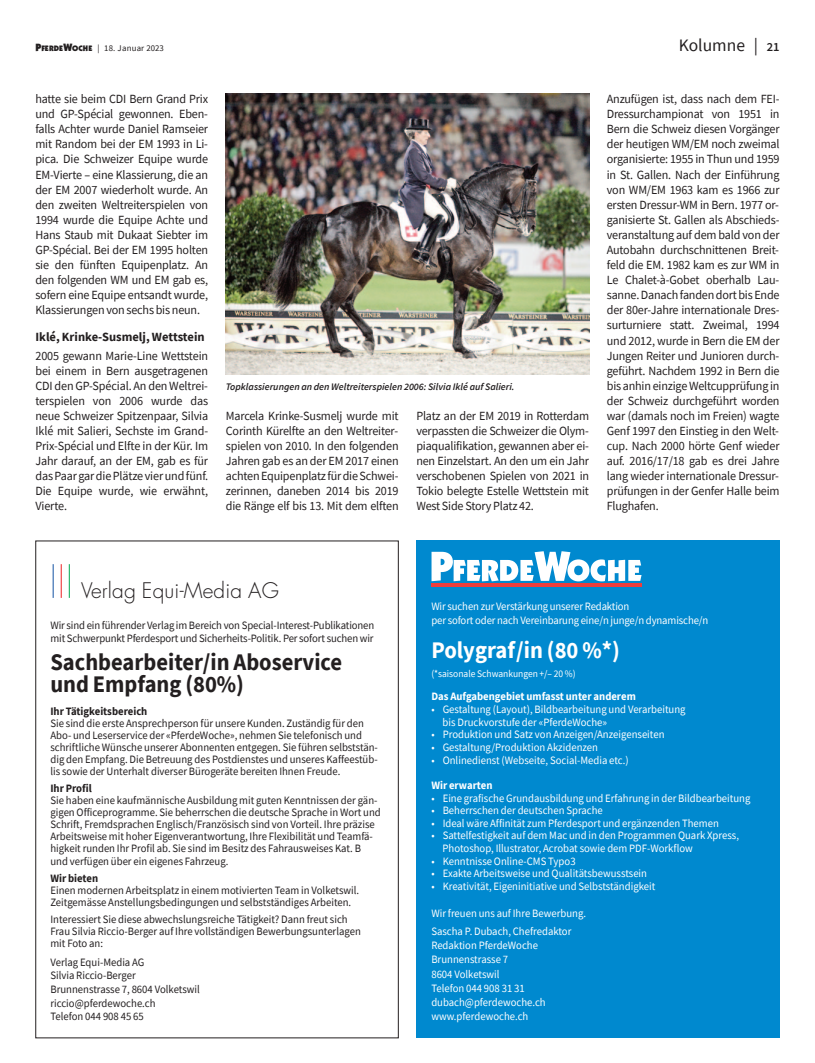
<style>
.page{position:relative;width:815px;height:1063px;background:#fff}
.page>*{position:absolute;margin:0;border:0;box-sizing:border-box;transform-origin:0 0}
.t1{font:700 23.75px/22.5px "Source Sans Pro";color:#231f20;scale:.95 1}
.t2{font:700 23.75px "Source Sans Pro";color:#fff;scale:.95 1}
.t3{font:300 20.88px "Futura";letter-spacing:.01em;color:#231f20}
.t4{font:17.5px "Source Sans Pro";color:#231f20}
.t5{font:12.5px/15.1px "Source Sans Pro";letter-spacing:-.015em;color:#231f20;text-align:justify}
.t6{font:700 12.5px "Source Sans Pro";color:#231f20}
.t7{font:11.25px/12.1px "Source Sans Pro";color:#231f20;scale:.95 1}
.t8{font:11.25px/14.2px "Source Sans Pro";color:#fff;scale:.95 1}
.t9{font:700 11.25px "Source Sans Pro";color:#fff;scale:.95 1}
.t10{font:700 11.25px "Source Sans Pro";color:#231f20;scale:.95 1}
.t11{font:italic 600 10px "Source Sans Pro";color:#231f20}
.t12{font:10px "Source Sans Pro";color:#fff;scale:.95 1}
.t13{font:8.75px "Source Sans Pro";letter-spacing:.025em;color:#231f20}
.s1{font-family:"Itc Kabel";font-weight:900;font-size:10.62px}
.s2{font-family:"Itc Kabel";font-weight:900;font-size:8px}
.s3{font-weight:600;font-size:12.5px}
</style>
<div class="page">
<img style="left:226px;top:93px;width:363px;height:282px">
<div style="left:416px;top:541px;width:364px;height:497px;background:#0089cf"></div>
<svg style="left:432px;top:551px;width:210px;height:30px"></svg>
<hr style="left:431px;top:584px;width:211px;height:3px;background:#ee3d3c">
<hr style="left:53px;top:564px;width:1px;height:34px;background:#1352a2">
<hr style="left:61px;top:564px;width:1px;height:34px;background:#ed2124">
<hr style="left:69px;top:564px;width:1px;height:34px;background:#00aa51">
<p class="t13" style="left:35px;top:43px;width:130px"><span class="s1">P</span><span class="s2">FERDE</span><span class="s1">W</span><span class="s2">OCHE</span> | 18. Januar 2023</p>
<h3 class="t4" style="left:679px;top:34px;width:102px">Kolumne | <span class="s3">21</span></h3>
<p class="t5" style="left:35px;top:91px;width:174px">hatte sie beim CDI Bern Grand Prix und GP-Spécial gewonnen. Eben&shy;falls Achter wurde Daniel Ramseier mit Random bei der EM 1993 in Li&shy;pica. Die Schweizer Equipe wurde EM-Vierte – eine Klassierung, die an der EM 2007 wiederholt wurde. An den zweiten Weltreiterspielen von 1994 wurde die Equipe Achte und Hans Staub mit Dukaat Siebter im GP-Spécial. Bei der EM 1995 holten sie den fünften Equipenplatz. An den folgenden WM und EM gab es, sofern eine Equipe entsandt wurde, Klassierungen von sechs bis neun.</p>
<p class="t6" style="left:35px;top:328px;width:171px">Iklé, Krinke-Susmelj, Wettstein</p>
<p class="t5" style="left:35px;top:348px;width:174px">2005 gewann Marie-Line Wettstein bei einem in Bern ausgetragenen CDI den GP-Spécial. An den Weltrei&shy;terspielen von 2006 wurde das neue Schweizer Spitzenpaar, Silvia Iklé mit Salieri, Sechste im Grand-Prix-Spécial und Elfte in der Kür. Im Jahr darauf, an der EM, gab es für das Paar gar die Plätze vier und fünf.<br>Die Equipe wurde, wie erwähnt, Vierte.</p>
<p class="t5" style="left:607px;top:91px;width:174px">Anzufügen ist, dass nach dem FEI-Dressurchampionat von 1951 in Bern die Schweiz diesen Vorgänger der heutigen WM/EM noch zweimal organisierte: 1955 in Thun und 1959 in St. Gallen. Nach der Einführung von WM/EM 1963 kam es 1966 zur ersten Dressur-WM in Bern. 1977 or&shy;ganisierte St. Gallen als Abschieds&shy;veranstaltung auf dem bald von der Autobahn durchschnittenen Breit&shy;feld die EM. 1982 kam es zur WM in Le Chalet-à-Gobet oberhalb Lau&shy;sanne. Danach fanden dort bis Ende der 80er-Jahre internationale Dres&shy;surturniere statt. Zweimal, 1994 und 2012, wurde in Bern die EM der Jungen Reiter und Junioren durch&shy;geführt. Nachdem 1992 in Bern die bis anhin einzige Weltcupprüfung in der Schweiz durchgeführt worden war (damals noch im Freien) wagte Genf 1997 den Einstieg in den Welt&shy;cup. Nach 2000 hörte Genf wieder auf. 2016/17/18 gab es drei Jahre lang wieder internationale Dressur&shy;prüfungen in der Genfer Halle beim Flughafen.</p>
<p class="t11" style="left:226px;top:380px;width:290px">Topklassierungen an den Weltreiterspielen 2006: Silvia Iklé auf Salieri.</p>
<p class="t5" style="left:226px;top:408px;width:174px">Marcela Krinke-Susmelj wurde mit Corinth Kürelfte an den Weltreiter&shy;spielen von 2010. In den folgenden Jahren gab es an der EM 2017 einen achten Equipenplatz für die Schwei&shy;zerinnen, daneben 2014 bis 2019 die Ränge elf bis 13. Mit dem elften</p>
<p class="t5" style="left:416px;top:408px;width:174px">Platz an der EM 2019 in Rotterdam verpassten die Schweizer die Olym&shy;piaqualifikation, gewannen aber ei&shy;nen Einzelstart. An den um ein Jahr verschobenen Spielen von 2021 in Tokio belegte Estelle Wettstein mit West Side Story Platz 42.</p>
<h2 class="t3" style="left:81px;top:581px;width:199px">Verlag Equi-Media AG</h2>
<p class="t7" style="left:50px;top:618px;width:342px;line-height:13.8px">Wir sind ein führender Verlag im Bereich von Special-Interest-Publikationen mit Schwerpunkt Pferdesport und Sicherheits-Politik. Per sofort suchen wir</p>
<h1 class="t1" style="left:50px;top:650px;width:309px">Sachbearbeiter/in Aboservice und Empfang (80%)</h1>
<p class="t10" style="left:50px;top:704px;width:104px">Ihr Tätigkeitsbereich</p>
<p class="t7" style="left:50px;top:717px;width:346px">Sie sind die erste Ansprechperson für unsere Kunden. Zuständig für den Abo- und Leserservice der «PferdeWoche», nehmen Sie telefonisch und schriftliche Wünsche unserer Abonnenten entgegen. Sie führen selbststän&shy;dig den Empfang. Die Betreuung des Postdienstes und unseres Kaffeestüb&shy;lis sowie der Unterhalt diverser Bürogeräte bereiten Ihnen Freude.</p>
<p class="t10" style="left:50px;top:781px;width:45px">Ihr Profil</p>
<p class="t7" style="left:50px;top:794px;width:349px">Sie haben eine kaufmännische Ausbildung mit guten Kenntnissen der gän&shy;gigen Officeprogramme. Sie beherrschen die deutsche Sprache in Wort und Schrift, Fremdsprachen Englisch/Französisch sind von Vorteil. Ihre präzise Arbeitsweise mit hoher Eigenverantwortung, Ihre Flexibilität und Teamfä&shy;higkeit runden Ihr Profil ab. Sie sind im Besitz des Fahrausweises Kat. B und verfügen über ein eigenes Fahrzeug.</p>
<p class="t10" style="left:50px;top:870px;width:52px">Wir bieten</p>
<p class="t7" style="left:50px;top:884px;width:327px">Einen modernen Arbeitsplatz in einem motivierten Team in Volketswil.<br>Zeitgemässe Anstellungsbedingungen und selbstständiges Arbeiten.</p>
<p class="t7" style="left:50px;top:913px;width:328px">Interessiert Sie diese abwechslungsreiche Tätigkeit? Dann freut sich<br>Frau Silvia Riccio-Berger auf Ihre vollständigen Bewerbungsunterlagen mit Foto an:</p>
<p class="t7" style="left:50px;top:955px;width:159px;line-height:13.8px">Verlag Equi-Media AG<br>Silvia Riccio-Berger<br>Brunnenstrasse 7, 8604 Volketswil riccio@pferdewoche.ch<br>Telefon 044 908 45 65</p>
<p class="t8" style="left:431px;top:599px;width:293px">Wir suchen zur Verstärkung unserer Redaktion<br>per sofort oder nach Vereinbarung eine/n junge/n dynamische/n</p>
<h1 class="t2" style="left:431px;top:634px;width:200px">Polygraf/in (80 %*)</h1>
<p class="t12" style="left:431px;top:667px;width:153px">(*saisonale Schwankungen +/– 20 %)</p>
<p class="t9" style="left:431px;top:689px;width:217px">Das Aufgabengebiet umfasst unter anderem</p>
<p class="t8" style="left:443px;top:703px;width:257px;line-height:12.6px;text-indent:-11px">• Gestaltung (Layout), Bildbearbeitung und Verarbeitung bis Druckvorstufe der «PferdeWoche»</p>
<p class="t8" style="left:431px;top:727px;width:247px">• Produktion und Satz von Anzeigen/Anzeigenseiten</p>
<p class="t8" style="left:431px;top:740px;width:177px">• Gestaltung/Produktion Akzidenzen</p>
<p class="t8" style="left:431px;top:752px;width:209px">• Onlinedienst (Webseite, Social-Media etc.)</p>
<p class="t9" style="left:431px;top:778px;width:66px">Wir erwarten</p>
<p class="t8" style="left:431px;top:790px;width:337px">• Eine grafische Grundausbildung und Erfahrung in der Bildbearbeitung</p>
<p class="t8" style="left:431px;top:803px;width:182px">• Beherrschen der deutschen Sprache</p>
<p class="t8" style="left:431px;top:816px;width:304px">• Ideal wäre Affinität zum Pferde sport und ergänzenden Themen</p>
<p class="t8" style="left:443px;top:829px;width:314px;line-height:12.6px;text-indent:-11px">• Sattelfestigkeit auf dem Mac und in den Programmen Quark Xpress,<br>Photoshop, Illustrator, Acrobat sowie dem PDF-Workflow</p>
<p class="t8" style="left:431px;top:854px;width:153px">• Kenntnisse Online-CMS Typo3</p>
<p class="t8" style="left:431px;top:866px;width:229px">• Exakte Arbeitsweise und Qualitätsbewusstsein</p>
<p class="t8" style="left:431px;top:879px;width:237px">• Kreativität, Eigeninitiative und Selbstständigkeit</p>
<p class="t8" style="left:431px;top:904px;width:164px;line-height:17.9px">Wir freuen uns auf Ihre Bewerbung.<br>Sascha P. Dubach, Chefredaktor</p>
<p class="t8" style="left:431px;top:938px;width:122px">Redaktion PferdeWoche<br>Brunnenstrasse 7<br>8604 Volketswil<br>Telefon 044 908 31 31 dubach@pferdewoche.ch www.pferdewoche.ch</p>
</div>
